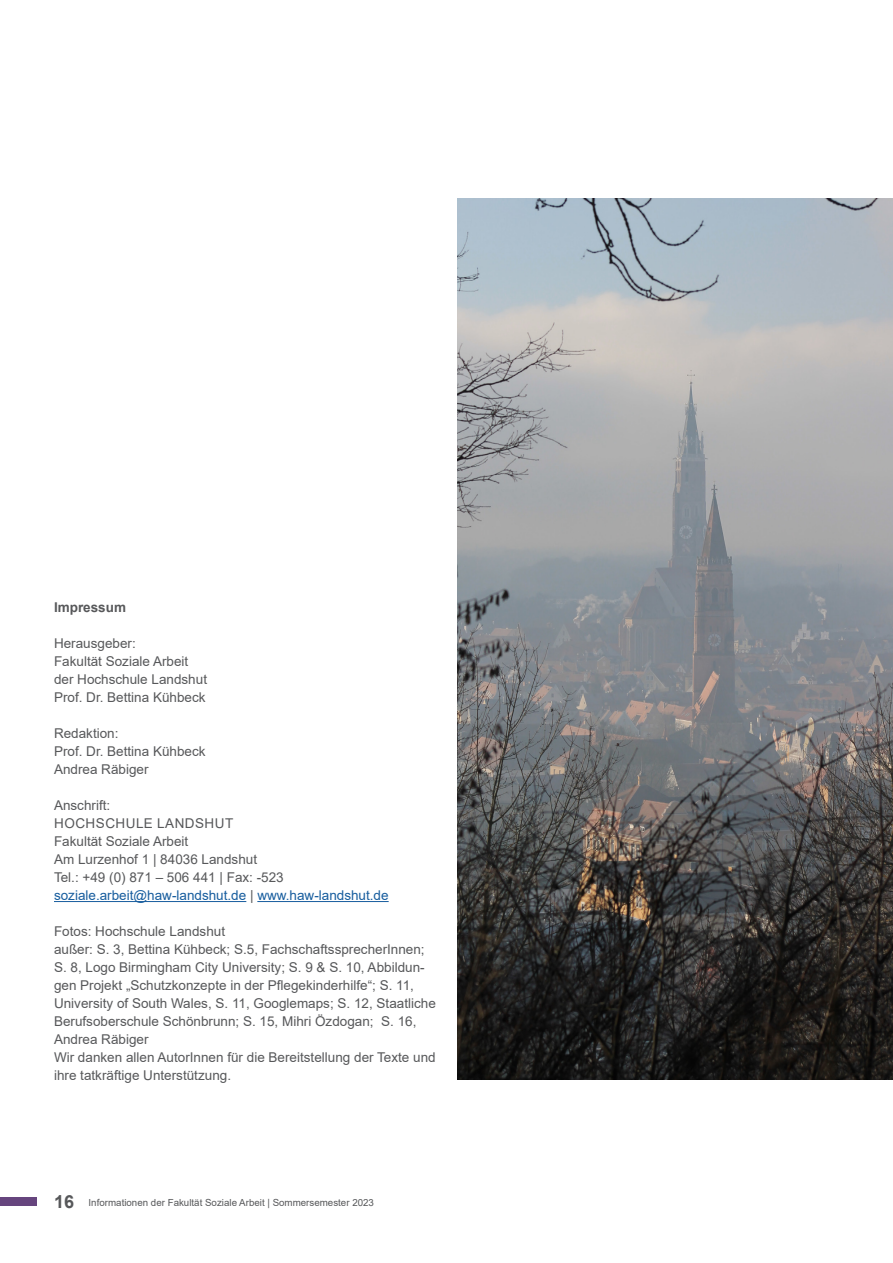
<style>
.page{position:relative;width:893px;height:1263px;background:#fff}
.page>*{position:absolute;margin:0;border:0;box-sizing:border-box;transform-origin:0 0}
.t1{font:700 18px "Arial";color:#57585a}
.Fließtext{font:13.5px/18px "Arial";color:#57585a}
.Fließtext-2{font:13.5px "Arial";color:#175d9e}
.Fließtext-3{font:13.5px "Arial";letter-spacing:.035em;color:#57585a}
.Fließtext-4{font:700 13.5px "Arial";color:#57585a}
.t2{font:9.75px "Arial";color:#57585a}
.s1{color:#57585a}
</style>
<div class="page">
<div style="left:0;top:1197px;width:37px;height:9px;background:#66457e"></div>
<hr style="left:54px;top:901px;width:192px;height:1px;background:#175d9e">
<hr style="left:257px;top:901px;width:132px;height:1px;background:#175d9e">
<img style="left:457px;top:198px;width:436px;height:881px">
<p class="Fließtext-4" style="left:54px;top:598px;width:74px">Impressum</p>
<p class="Fließtext" style="left:54px;top:634px;width:83px">Herausgeber:</p>
<p class="Fließtext" style="left:54px;top:652px;width:136px">Fakultät Soziale Arbeit</p>
<p class="Fließtext" style="left:54px;top:670px;width:155px">der Hochschule Landshut</p>
<p class="Fließtext" style="left:54px;top:688px;width:153px">Prof. Dr. Bettina Kühbeck</p>
<p class="Fließtext" style="left:54px;top:724px;width:66px">Redaktion:</p>
<p class="Fließtext" style="left:54px;top:742px;width:153px">Prof. Dr. Bettina Kühbeck</p>
<p class="Fließtext" style="left:54px;top:760px;width:96px">Andrea Räbiger</p>
<p class="Fließtext" style="left:54px;top:796px;width:58px">Anschrift:</p>
<p class="Fließtext-3" style="left:54px;top:814px;width:181px">HOCHSCHULE LANDSHUT</p>
<p class="Fließtext" style="left:54px;top:832px;width:136px">Fakultät Soziale Arbeit</p>
<p class="Fließtext" style="left:54px;top:850px;width:205px">Am Lurzenhof 1 | 84036 Landshut</p>
<p class="Fließtext" style="left:54px;top:868px;width:231px">Tel.: +49 (0) 871 – 506 441 | Fax: -523</p>
<p class="Fließtext-2" style="left:54px;top:886px;width:336px">soziale.arbeit@haw-landshut.de <span class="s1">|</span> www.haw-landshut.de</p>
<p class="Fließtext" style="left:54px;top:922px;width:173px">Fotos: Hochschule Landshut</p>
<p class="Fließtext" style="left:54px;top:940px;width:383px">außer: S. 3, Bettina Kühbeck; S.5, FachschaftssprecherInnen; S. 8, Logo Birmingham City University; S. 9 &amp; S. 10, Abbildun&shy;gen Projekt „Schutzkonzepte in der Pflegekinderhilfe“; S. 11, University of South Wales, S. 11, Googlemaps; S. 12, Staatliche Berufsoberschule Schönbrunn; S. 15, Mihri Özdogan; S. 16, Andrea Räbiger</p>
<p class="Fließtext" style="left:54px;top:1048px;width:383px">Wir danken allen AutorInnen für die Bereitstellung der Texte und ihre tatkräftige Unterstützung.</p>
<h1 class="t1" style="left:54px;top:1188px;width:22px">16</h1>
<p class="t2" style="left:89px;top:1196px;width:287px">Informationen der Fakultät Soziale Arbeit | Sommersemester 2023</p>
</div>
